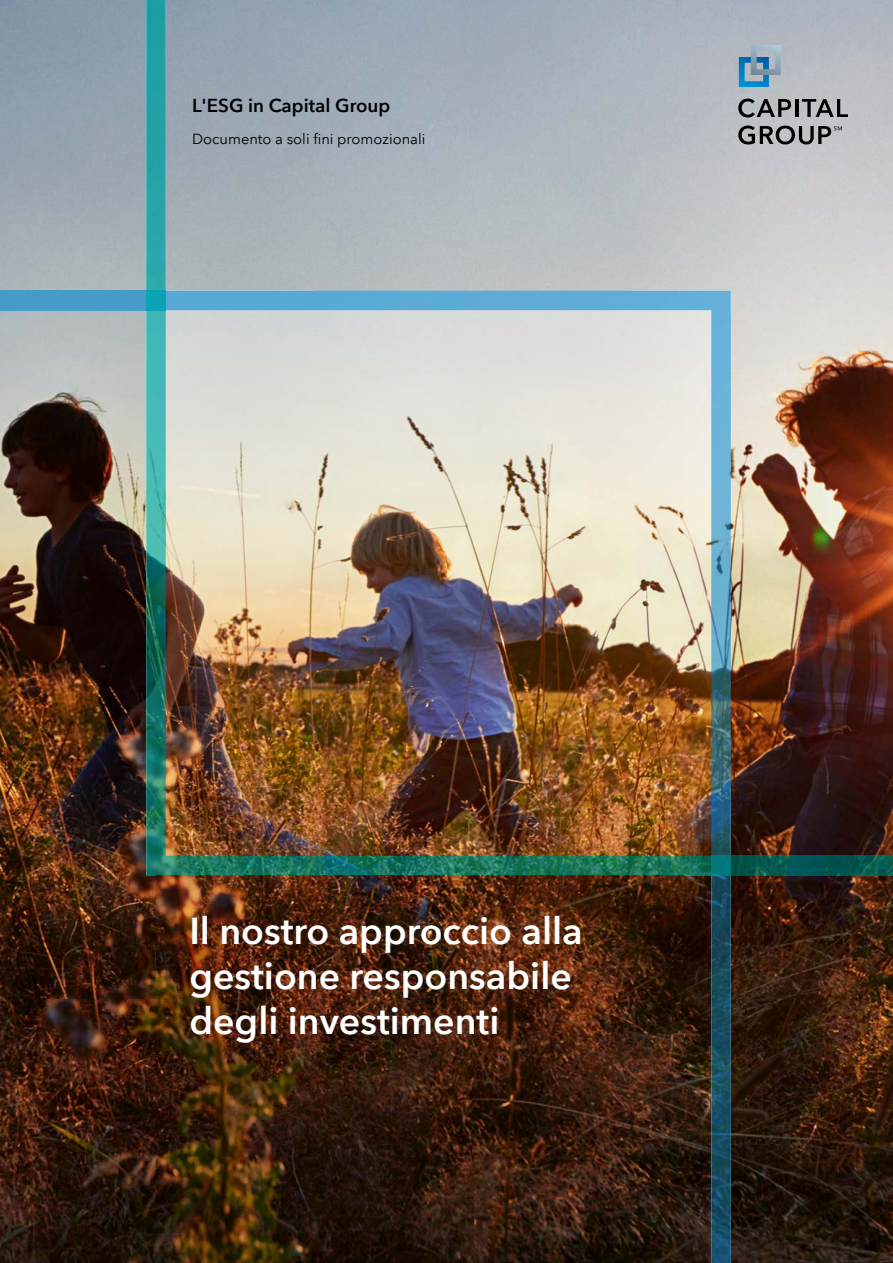
<style>
.page{position:relative;width:893px;height:1263px;background:#fff}
.page>*{position:absolute;margin:0;border:0;box-sizing:border-box;transform-origin:0 0}
.t1{font:600 37.5px/45px "Avenir Next LT Com";color:#fff}
.t2{font:600 18.75px "Avenir Next LT Com";color:#000}
.t3{font:14.7px "Avenir Next LT Com";color:#000}
</style>
<div class="page">
<img style="left:0;top:0;width:315px;height:315px">
<img style="left:630px;top:0;width:263px;height:315px">
<img style="left:0;top:315px;width:157px;height:948px">
<img style="left:732px;top:315px;width:161px;height:474px">
<img style="left:683px;top:789px;width:210px;height:474px">
<img style="left:157px;top:875px;width:526px;height:388px">
<img style="left:731px;top:291px;width:1px;height:565px">
<img style="left:166px;top:291px;width:565px;height:565px">
<div style="left:0;top:291px;width:146px;height:19px;background:#479cc9"></div>
<img style="left:711px;top:875px;width:20px;height:388px">
<img style="left:146px;top:0;width:20px;height:291px">
<img style="left:146px;top:310px;width:565px;height:565px">
<img style="left:711px;top:856px;width:182px;height:19px">
<svg style="left:146px;top:291px;width:20px;height:19px"></svg>
<svg style="left:731px;top:856px;width:1px;height:19px"></svg>
<svg style="left:738px;top:99px;width:53px;height:18px"></svg>
<hr style="left:795px;top:99px;width:3px;height:18px;background:#000">
<svg style="left:802px;top:99px;width:46px;height:18px"></svg>
<svg style="left:738px;top:126px;width:104px;height:18px;background:#77797c"></svg>
<svg style="left:739px;top:45px;width:42px;height:42px;background:#76a1bb"></svg>
<p class="t2" style="left:192px;top:94px;width:200px">L'ESG in Capital Group</p>
<p class="t3" style="left:192px;top:130px;width:235px">Documento a soli fini promozionali</p>
<p class="t1" style="left:189px;top:908px;width:395px">Il nostro approccio alla gestione responsabile degli investimenti</p>
</div>
